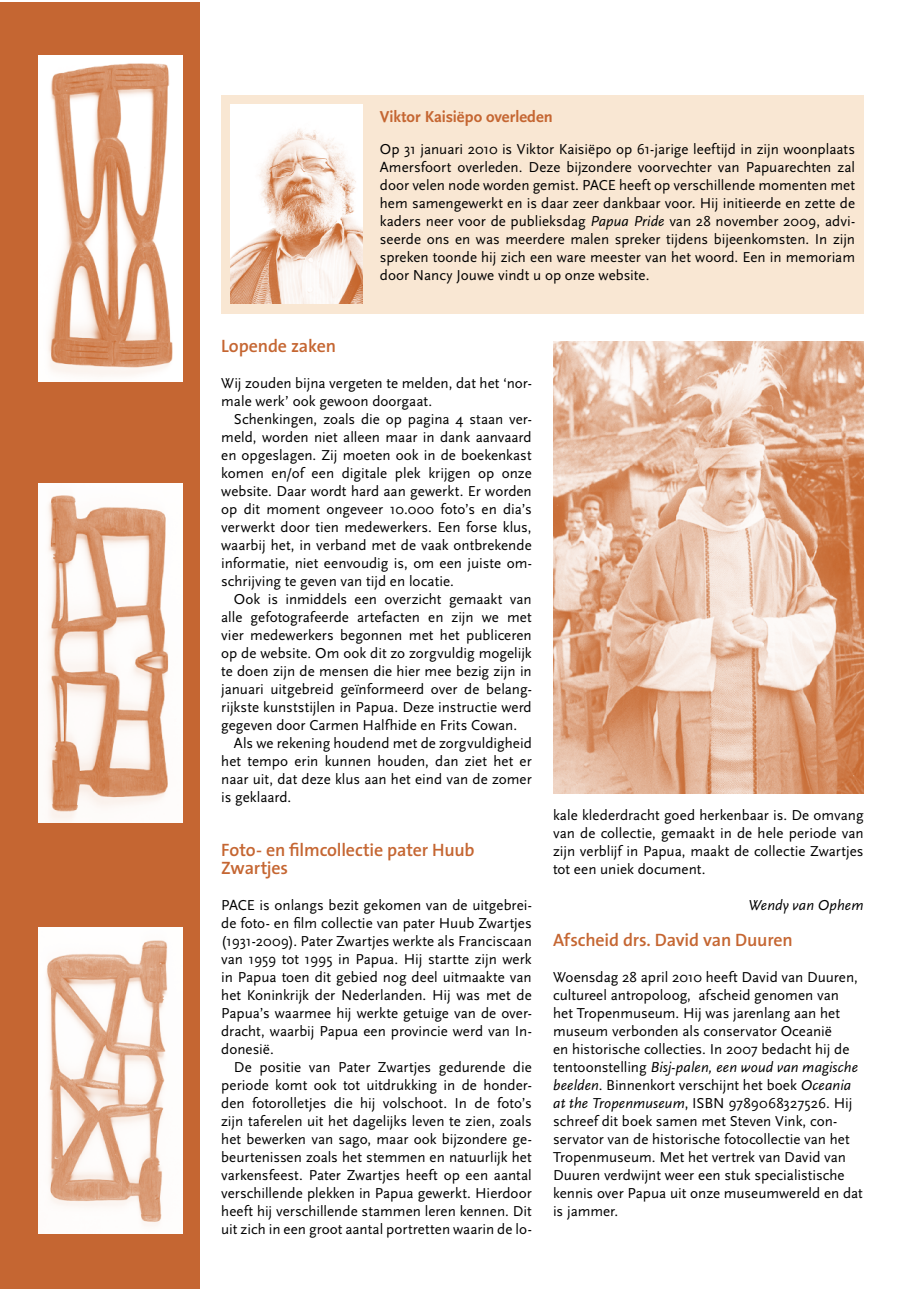
<style>
.page{position:relative;width:919px;height:1289px;background:#fff}
.page>*{position:absolute;margin:0;border:0;box-sizing:border-box;transform-origin:0 0}
.t1{font:600 18px/18px "The Sans";letter-spacing:-.01em;color:#c56632}
.t2{font:700 16.5px "Scala Sans LF";color:#c56632}
.t3{font:15px/18px "Scala Sans";color:#000;text-align:justify}
.t4{font:italic 15px "Scala Sans";letter-spacing:.005em;color:#000}
.s1{font-style:italic}
</style>
<div class="page">
<div style="left:0;top:3px;width:200px;height:1285px;background:#c56632"></div>
<img style="left:38px;top:55px;width:144px;height:326px">
<img style="left:38px;top:483px;width:144px;height:339px">
<div style="left:221px;top:96px;width:642px;height:218px;background:#f9e7d3"></div>
<img style="left:230px;top:104px;width:133px;height:199px">
<img style="left:38px;top:927px;width:144px;height:306px">
<img style="left:553px;top:341px;width:310px;height:452px">
<p class="t2" style="left:380px;top:108px;width:174px">Viktor Kaisiëpo overleden</p>
<p class="t3" style="left:380px;top:140px;width:477px">Op 31 januari 2010 is Viktor Kaisiëpo op 61-jarige leeftijd in zijn woonplaats Amersfoort overleden. Deze bijzondere voorvechter van Papuarechten zal door velen node worden gemist. PACE heeft op verschillende momenten met hem samengewerkt en is daar zeer dankbaar voor. Hij initieerde en zette de kaders neer voor de publieksdag <span class="s1">Papua Pride</span> van 28 november 2009, advi&shy;seerde ons en was meerdere malen spreker tijdens bijeenkomsten. In zijn spreken toonde hij zich een ware meester van het woord. Een in memoriam door Nancy Jouwe vindt u op onze website.</p>
<p class="t1" style="left:221px;top:337px;width:116px">Lopende zaken</p>
<p class="t3" style="left:221px;top:374px;width:312px">Wij zouden bijna vergeten te melden, dat het ‘nor&shy;male werk’ ook gewoon doorgaat.</p>
<p class="t3" style="left:221px;top:410px;width:312px;text-indent:13px">Schenkingen, zoals die op pagina 4 staan ver&shy;meld, worden niet alleen maar in dank aanvaard en opgeslagen. Zij moeten ook in de boekenkast komen en/of een digitale plek krijgen op onze website. Daar wordt hard aan gewerkt. Er worden op dit moment ongeveer 10.000 foto’s en dia’s verwerkt door tien medewerkers. Een forse klus, waarbij het, in verband met de vaak ontbrekende informatie, niet eenvoudig is, om een juiste om&shy;schrijving te geven van tijd en locatie.</p>
<p class="t3" style="left:234px;top:590px;width:299px">Ook is inmiddels een overzicht gemaakt van</p>
<p class="t3" style="left:221px;top:608px;width:312px">alle gefotografeerde artefacten en zijn we met</p>
<p class="t3" style="left:221px;top:626px;width:312px">vier medewerkers begonnen met het publiceren</p>
<p class="t3" style="left:221px;top:644px;width:312px">op de website. Om ook dit zo zorgvuldig mogelijk</p>
<p class="t3" style="left:221px;top:662px;width:312px">te doen zijn de mensen die hier mee bezig zijn in</p>
<p class="t3" style="left:221px;top:680px;width:312px">januari uitgebreid geïnformeerd over de belang-</p>
<p class="t3" style="left:221px;top:698px;width:312px">rijkste kunststijlen in Papua. Deze instructie werd</p>
<p class="t3" style="left:221px;top:716px;width:297px">gegeven door Carmen Halfhide en Frits Cowan.</p>
<p class="t3" style="left:234px;top:734px;width:299px">Als we rekening houdend met de zorgvuldigheid</p>
<p class="t3" style="left:221px;top:752px;width:312px">het tempo erin kunnen houden, dan ziet het er</p>
<p class="t3" style="left:221px;top:770px;width:312px">naar uit, dat deze klus aan het eind van de zomer</p>
<p class="t3" style="left:221px;top:788px;width:72px">is geklaard.</p>
<p class="t1" style="left:221px;top:841px;width:255px">Foto- en filmcollectie pater Huub<br>Zwartjes</p>
<p class="t3" style="left:221px;top:896px;width:312px">PACE is onlangs bezit gekomen van de uitgebrei&shy;de foto- en film collectie van pater Huub Zwartjes (1931-2009). Pater Zwartjes werkte als Franciscaan van 1959 tot 1995 in Papua. Hij startte zijn werk in Papua toen dit gebied nog deel uitmaakte van het Koninkrijk der Nederlanden. Hij was met de Papua’s waarmee hij werkte getuige van de over&shy;dracht, waarbij Papua een provincie werd van In&shy;donesië.</p>
<p class="t3" style="left:221px;top:1058px;width:312px;text-indent:13px">De positie van Pater Zwartjes gedurende die periode komt ook tot uitdrukking in de honder&shy;den fotorolletjes die hij volschoot. In de foto’s zijn taferelen uit het dagelijks leven te zien, zoals het bewerken van sago, maar ook bijzondere ge&shy;beurtenissen zoals het stemmen en natuurlijk het varkensfeest. Pater Zwartjes heeft op een aantal verschillende plekken in Papua gewerkt. Hierdoor heeft hij verschillende stammen leren kennen. Dit uit zich in een groot aantal portretten waarin de lo-</p>
<p class="t3" style="left:553px;top:806px;width:312px">kale klederdracht goed herkenbaar is. De omvang van de collectie, gemaakt in de hele periode van zijn verblijf in Papua, maakt de collectie Zwartjes tot een uniek document.</p>
<p class="t4" style="left:748px;top:897px;width:117px">Wendy van Ophem</p>
<p class="t1" style="left:553px;top:931px;width:241px">Afscheid drs. David van Duuren</p>
<p class="t3" style="left:553px;top:968px;width:311px;text-align:left">Woensdag 28 april 2010 heeft David van Duuren, cultureel antropoloog, afscheid genomen van<br>het Tropenmuseum. Hij was jarenlang aan het museum verbonden als conservator Oceanië<br>en historische collecties. In 2007 bedacht hij de tentoonstelling <span class="s1">Bisj-palen, een woud van magische beelden</span>. Binnenkort verschijnt het boek <span class="s1">Oceania at the Tropenmuseum</span>, ISBN 9789068327526. Hij schreef dit boek samen met Steven Vink, con&shy;servator van de historische fotocollectie van het Tropenmuseum. Met het vertrek van David van Duuren verdwijnt weer een stuk specialistische kennis over Papua uit onze museumwereld en dat is jammer.</p>
</div>
